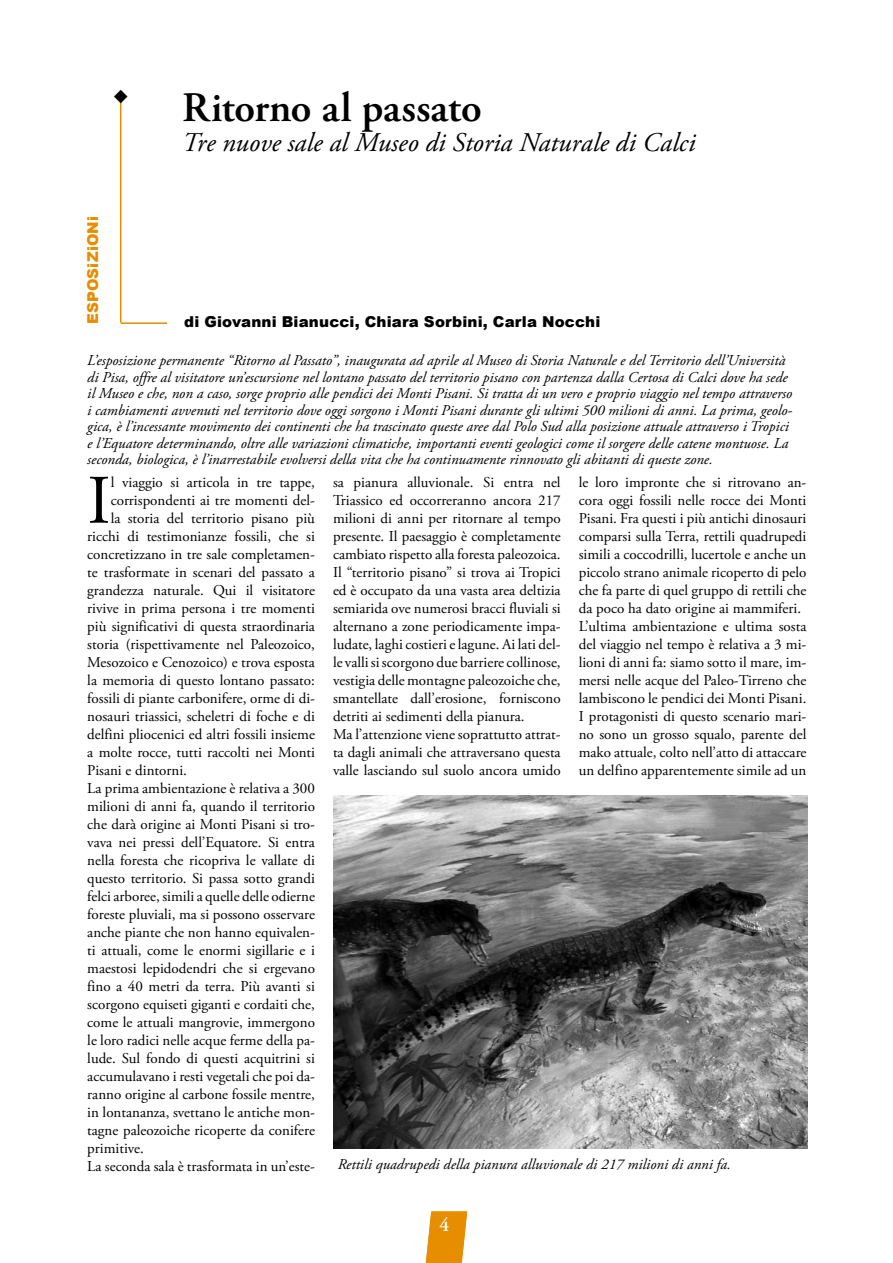
<style>
.page{position:relative;width:893px;height:1263px;background:#fff}
.page>*{position:absolute;margin:0;border:0;box-sizing:border-box;transform-origin:0 0}
.t1{font:69.3px "Adobe Garamond Pro";color:#000}
.t2{font:600 42px "Adobe Garamond Pro";letter-spacing:-.005em;color:#000}
.t3{font:italic 27px "Adobe Garamond Pro";color:#000}
.t4{font:15px/18px "Adobe Garamond Pro";color:#000}
.t5{font:italic 15px/16.5px "Adobe Garamond Pro";color:#000}
.t6{font:900 15px "Arial";letter-spacing:.01em;color:#000}
.t7{font:900 15px "Arial";letter-spacing:.01em;color:#e68d00}
</style>
<div class="page">
<hr style="left:120px;top:99px;width:1px;height:224px;background:#e68d00">
<hr style="left:121px;top:322px;width:46px;height:2px;background:#e68d00">
<img style="left:333px;top:796px;width:475px;height:352px">
<svg style="left:425px;top:1211px;width:42px;height:52px;background:#e99c23"></svg>
<h2 class="t2" style="left:182px;top:83px;width:301px">Ritorno al passato</h2>
<h3 class="t3" style="left:182px;top:126px;width:515px">Tre nuove sale al Museo di Storia Naturale di Calci</h3>
<p class="t7" style="left:84px;top:324px;width:110px;rotate:-90deg">ESPOSiZiONi</p>
<p class="t6" style="left:184px;top:313px;width:418px">di Giovanni Bianucci, Chiara Sorbini, Carla Nocchi</p>
<p class="t5" style="left:87px;top:353px;width:707px">L’esposizione permanente “Ritorno al Passato”, inaugurata ad aprile al Museo di Storia Naturale e del Territorio dell’Università di Pisa, offre al visitatore un’escursione nel lontano passato del territorio pisano con partenza dalla Certosa di Calci dove ha sede il Museo e che, non a caso, sorge proprio alle pendici dei Monti Pisani. Si tratta di un vero e proprio viaggio nel tempo attraverso i cambiamenti avvenuti nel territorio dove oggi sorgono i Monti Pisani durante gli ultimi 500 milioni di anni. La prima, geolo&shy;gica, è l’incessante movimento dei continenti che ha trascinato queste aree dal Polo Sud alla posizione attuale attraverso i Tropici e l’Equatore determinando, oltre alle variazioni climatiche, importanti eventi geologici come il sorgere delle catene montuose. La seconda, biologica, è l’inarrestabile evolversi della vita che ha continuamente rinnovato gli abitanti di queste zone.</p>
<h1 class="t1" style="left:87px;top:459px;width:25px">I</h1>
<p class="t4" style="left:111px;top:473px;width:206px">l viaggio si articola in tre tappe,</p>
<p class="t4" style="left:111px;top:491px;width:206px">corrispondenti ai tre momenti del-</p>
<p class="t4" style="left:111px;top:509px;width:206px">la storia del territorio pisano più</p>
<p class="t4" style="left:87px;top:527px;width:229px">ricchi di testimonianze fossili, che si</p>
<p class="t4" style="left:87px;top:545px;width:229px">concretizzano in tre sale completamen-</p>
<p class="t4" style="left:87px;top:563px;width:229px">te trasformate in scenari del passato a</p>
<p class="t4" style="left:87px;top:581px;width:229px">grandezza naturale. Qui il visitatore</p>
<p class="t4" style="left:87px;top:599px;width:229px">rivive in prima persona i tre momenti</p>
<p class="t4" style="left:87px;top:617px;width:229px">più significativi di questa straordinaria</p>
<p class="t4" style="left:87px;top:635px;width:229px">storia (rispettivamente nel Paleozoico,</p>
<p class="t4" style="left:87px;top:653px;width:229px">Mesozoico e Cenozoico) e trova esposta</p>
<p class="t4" style="left:87px;top:671px;width:229px">la memoria di questo lontano passato:</p>
<p class="t4" style="left:87px;top:689px;width:229px">fossili di piante carbonifere, orme di di-</p>
<p class="t4" style="left:87px;top:707px;width:229px">nosauri triassici, scheletri di foche e di</p>
<p class="t4" style="left:87px;top:725px;width:229px">delfini pliocenici ed altri fossili insieme</p>
<p class="t4" style="left:87px;top:743px;width:229px">a molte rocce, tutti raccolti nei Monti</p>
<p class="t4" style="left:87px;top:761px;width:101px">Pisani e dintorni.</p>
<p class="t4" style="left:87px;top:779px;width:229px">La prima ambientazione è relativa a 300</p>
<p class="t4" style="left:87px;top:797px;width:229px">milioni di anni fa, quando il territorio</p>
<p class="t4" style="left:87px;top:815px;width:229px">che darà origine ai Monti Pisani si tro-</p>
<p class="t4" style="left:87px;top:833px;width:229px">vava nei pressi dell’Equatore. Si entra</p>
<p class="t4" style="left:87px;top:851px;width:229px">nella foresta che ricopriva le vallate di</p>
<p class="t4" style="left:87px;top:869px;width:229px">questo territorio. Si passa sotto grandi</p>
<p class="t4" style="left:87px;top:887px;width:229px">felci arboree, simili a quelle delle odierne</p>
<p class="t4" style="left:87px;top:905px;width:229px">foreste pluviali, ma si possono osservare</p>
<p class="t4" style="left:87px;top:923px;width:229px">anche piante che non hanno equivalen-</p>
<p class="t4" style="left:87px;top:941px;width:229px">ti attuali, come le enormi sigillarie e i</p>
<p class="t4" style="left:87px;top:959px;width:229px">maestosi lepidodendri che si ergevano</p>
<p class="t4" style="left:87px;top:977px;width:229px">fino a 40 metri da terra. Più avanti si</p>
<p class="t4" style="left:87px;top:995px;width:229px">scorgono equiseti giganti e cordaiti che,</p>
<p class="t4" style="left:87px;top:1013px;width:229px">come le attuali mangrovie, immergono</p>
<p class="t4" style="left:87px;top:1031px;width:229px">le loro radici nelle acque ferme della pa-</p>
<p class="t4" style="left:87px;top:1049px;width:229px">lude. Sul fondo di questi acquitrini si</p>
<p class="t4" style="left:87px;top:1067px;width:229px">accumulavano i resti vegetali che poi da-</p>
<p class="t4" style="left:87px;top:1085px;width:229px">ranno origine al carbone fossile mentre,</p>
<p class="t4" style="left:87px;top:1103px;width:229px">in lontananza, svettano le antiche mon-</p>
<p class="t4" style="left:87px;top:1121px;width:229px">tagne paleozoiche ricoperte da conifere</p>
<p class="t4" style="left:87px;top:1139px;width:58px">primitive.</p>
<p class="t4" style="left:87px;top:1157px;width:229px">La seconda sala è trasformata in un’este-</p>
<p class="t4" style="left:333px;top:473px;width:229px">sa pianura alluvionale. Si entra nel Triassico ed occorreranno ancora 217 milioni di anni per ritornare al tempo presente. Il paesaggio è completamente cambiato rispetto alla foresta paleozoica.<br>Il “territorio pisano” si trova ai Tropici ed è occupato da una vasta area deltizia semiarida ove numerosi bracci fluviali si alternano a zone periodicamente impa&shy;ludate, laghi costieri e lagune. Ai lati del&shy;le valli si scorgono due barriere collinose, vestigia delle montagne paleozoiche che, smantellate dall’erosione, forniscono detriti ai sedimenti della pianura.<br>Ma l’attenzione viene soprattutto attrat&shy;ta dagli animali che attraversano questa valle lasciando sul suolo ancora umido</p>
<p class="t4" style="left:579px;top:473px;width:229px">le loro impronte che si ritrovano an&shy;cora oggi fossili nelle rocce dei Monti Pisani. Fra questi i più antichi dinosauri comparsi sulla Terra, rettili quadrupedi simili a coccodrilli, lucertole e anche un piccolo strano animale ricoperto di pelo che fa parte di quel gruppo di rettili che da poco ha dato origine ai mammiferi.<br>L’ultima ambientazione e ultima sosta del viaggio nel tempo è relativa a 3 mi&shy;lioni di anni fa: siamo sotto il mare, im&shy;mersi nelle acque del Paleo-Tirreno che lambiscono le pendici dei Monti Pisani.<br>I protagonisti di questo scenario mari&shy;no sono un grosso squalo, parente del mako attuale, colto nell’atto di attaccare un delfino apparentemente simile ad un</p>
<p class="t5" style="left:338px;top:1156px;width:395px">Rettili quadrupedi della pianura alluvionale di 217 milioni di anni fa.</p>
</div>
